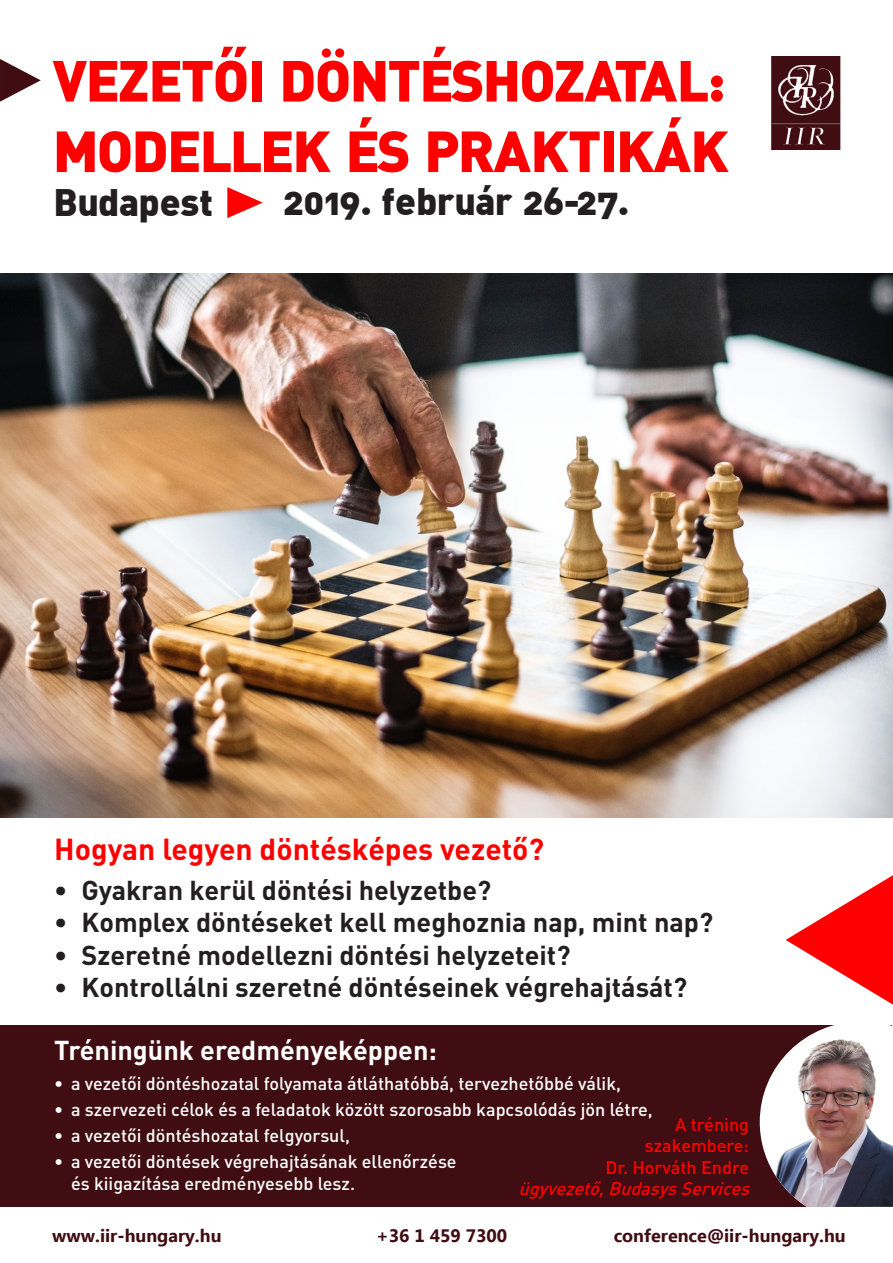
<style>
.page{position:relative;width:893px;height:1263px;background:#fff}
.page>*{position:absolute;margin:0;border:0;box-sizing:border-box;transform-origin:0 0}
.t1{font:57px "DIN Alt Blk PFL";letter-spacing:-.01em;color:#f00}
.t2{font:37.5px "DIN Alt Blk PFL";color:#231f20}
.t3{font:700 30px "DIN Pro";color:#f00}
.t4{font:700 27px "DIN Pro";color:#231f20}
.t5{font:700 27px "DIN Pro";color:#fff}
.t6{font:500 18px/21.6px "DIN Pro";color:#fff}
.t7{font:700 18px "Ebrima";color:#400d12}
.t8{font:italic 500 18px/21.6px "DIN Pro";color:#f00}
.t9{font:500 18px/21.6px "DIN Pro";color:#f00;text-align:right}
.s1{font-style:normal}
</style>
<div class="page">
<svg style="left:0;top:59px;width:41px;height:43px"></svg>
<svg style="left:227px;top:187px;width:36px;height:31px"></svg>
<img style="left:771px;top:57px;width:70px;height:93px">
<img style="left:0;top:273px;width:893px;height:544px">
<div style="left:1px;top:1025px;width:891px;height:182px;background:#400d12"></div>
<svg style="left:786px;top:875px;width:107px;height:130px"></svg>
<svg style="left:760px;top:1025px;width:132px;height:126px"></svg>
<img style="left:764px;top:1026px;width:129px;height:181px">
<p class="t1" style="left:53px;top:39px;width:674px">VEZETŐI DÖNTÉSHOZATAL:</p>
<p class="t1" style="left:53px;top:110px;width:677px">MODELLEK ÉS PRAKTIKÁK</p>
<p class="t2" style="left:53px;top:175px;width:161px">Budapest</p>
<p class="t2" style="left:283px;top:174px;width:347px">2019. február 26-27.</p>
<p class="t3" style="left:54px;top:828px;width:492px">Hogyan legyen döntésképes vezető?</p>
<p class="t4" style="left:54px;top:872px;width:439px">• Gyakran kerül döntési helyzetbe?</p>
<p class="t4" style="left:54px;top:904px;width:661px">• Komplex döntéseket kell meghoznia nap, mint nap?</p>
<p class="t4" style="left:54px;top:936px;width:518px">• Szeretné modellezni döntési helyzeteit?</p>
<p class="t4" style="left:54px;top:969px;width:635px">• Kontrollálni szeretné döntéseinek végrehajtását?</p>
<p class="t5" style="left:54px;top:1032px;width:384px">Tréningünk eredményeképpen:</p>
<p class="t6" style="left:54px;top:1072px;width:569px">• a vezetői döntéshozatal folyamata átláthatóbbá, tervezhetőbbé válik,</p>
<p class="t6" style="left:54px;top:1098px;width:600px">• a szervezeti célok és a feladatok között szorosabb kapcsolódás jön létre,</p>
<p class="t6" style="left:54px;top:1124px;width:298px">• a vezetői döntéshozatal felgyorsul,</p>
<p class="t6" style="left:71px;top:1150px;width:387px;text-indent:-17px">• a vezetői döntések végrehajtásának ellenőrzése és kiigazítása eredményesebb lesz.</p>
<p class="t9" style="left:645px;top:1112px;width:106px">A tréning szakembere:</p>
<p class="t8" style="left:518px;top:1156px;width:238px;text-indent:87px"><span class="s1">Dr. Horváth Endre </span>ügyvezető,BudasysServices</p>
<p class="t7" style="left:52px;top:1222px;width:171px">www.iir-hungary.hu</p>
<p class="t7" style="left:376px;top:1222px;width:133px">+36 1 459 7300</p>
<p class="t7" style="left:614px;top:1222px;width:234px">conference@iir-hungary.hu</p>
</div>
